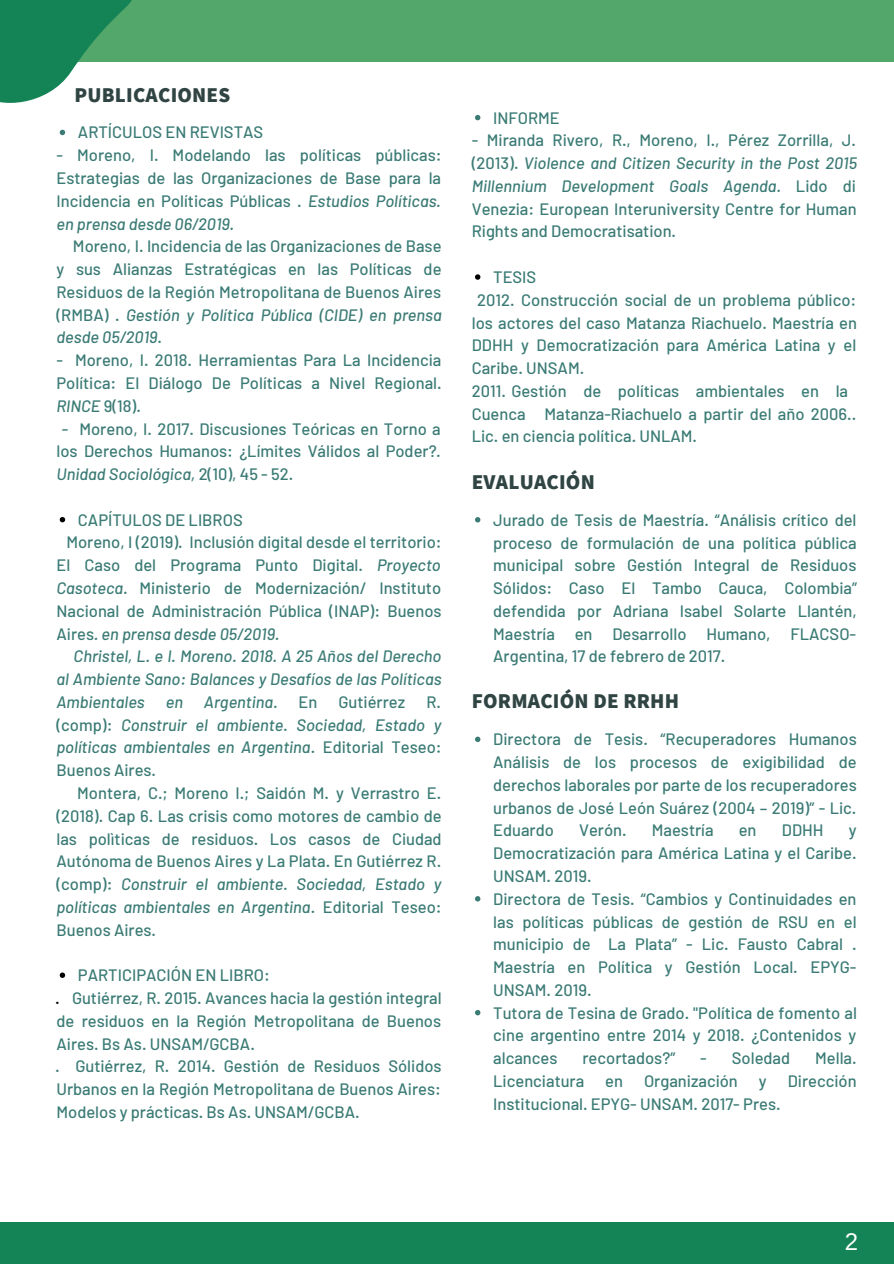
<style>
.page{position:relative;width:894px;height:1264px;background:#fff}
.page>*{position:absolute;margin:0;border:0;box-sizing:border-box;transform-origin:0 0}
.t1{font:24px "Arimo";color:#fff}
.t2{font:800 21px "Assistant";letter-spacing:.01em;color:#304543}
.t3{font:500 16.5px/22.8px "Barlow";color:#3b7b75;text-align:justify}
.t4{font:italic 500 16.5px/22.8px "Barlow";color:#3b7b75;text-align:justify}
.s1{font-style:italic}
.s2{font-style:normal}
.s3{color:#000}
</style>
<div class="page">
<div style="left:37px;top:0;width:856px;height:62px;background:#53a76b"></div>
<div style="left:0;top:1222px;width:893px;height:41px;background:#148456"></div>
<svg style="left:0;top:0;width:132px;height:103px"></svg>
<svg style="left:60px;top:130px;width:5px;height:5px"></svg>
<svg style="left:60px;top:517px;width:5px;height:5px"></svg>
<svg style="left:60px;top:972px;width:5px;height:5px"></svg>
<svg style="left:475px;top:115px;width:5px;height:5px"></svg>
<svg style="left:475px;top:274px;width:5px;height:6px"></svg>
<svg style="left:475px;top:517px;width:5px;height:5px"></svg>
<svg style="left:475px;top:736px;width:5px;height:6px"></svg>
<svg style="left:475px;top:896px;width:5px;height:5px"></svg>
<svg style="left:475px;top:1010px;width:5px;height:5px"></svg>
<p class="t2" style="left:74px;top:81px;width:157px">PUBLICACIONES</p>
<p class="t3" style="left:78px;top:120px;width:187px">ARTÍCULOS EN REVISTAS</p>
<p class="t3" style="left:56px;top:143px;width:386px">- Moreno, I. Modelando las políticas públicas:<br>Estrategias de las Organizaciones de Base para la Incidencia en Políticas Públicas . <span class="s1">Estudios Políticas. en prensa desde 06/2019.</span></p>
<p class="t3" style="left:56px;top:234px;width:387px;text-indent:16px">Moreno, I. Incidencia de las Organizaciones de Base y sus Alianzas Estratégicas en las Políticas de Residuos de la Región Metropolitana de Buenos Aires (RMBA) . <span class="s1">Gestión y Política Pública (CIDE) en prensa desde 05/2019</span>.</p>
<p class="t3" style="left:56px;top:348px;width:386px">- Moreno, I. 2018. Herramientas Para La Incidencia Política: El Diálogo De Políticas a Nivel Regional.<br><span class="s1">RINCE</span> 9(18).</p>
<p class="t3" style="left:56px;top:416px;width:386px;text-indent:5px">- Moreno, I. 2017. Discusiones Teóricas en Torno a los Derechos Humanos: ¿Límites Válidos al Poder?<span class="s1">.<br>Unidad Sociológica,</span> 2(10), 45 - 52.</p>
<p class="t3" style="left:78px;top:507px;width:166px">CAPÍTULOS DE LIBROS</p>
<p class="t3" style="left:66px;top:530px;width:376px">Moreno, I (2019). Inclusión digital desde el territorio:</p>
<p class="t3" style="left:56px;top:553px;width:386px">El Caso del Programa Punto Digital. <span class="s1">Proyecto</span></p>
<p class="t3" style="left:56px;top:576px;width:386px"><span class="s1">Casoteca.</span> Ministerio de Modernización/ Instituto</p>
<p class="t3" style="left:56px;top:598px;width:386px">Nacional de Administración Pública (INAP): Buenos</p>
<p class="t4" style="left:56px;top:621px;width:224px"><span class="s2">Aires</span>. en prensa desde 05/2019.</p>
<p class="t4" style="left:74px;top:644px;width:369px">Christel, L. e I. Moreno. 2018. A 25 Años del Derecho</p>
<p class="t4" style="left:56px;top:667px;width:386px">al Ambiente Sano: Balances y Desafíos de las Políticas</p>
<p class="t4" style="left:56px;top:690px;width:90px">Ambientales</p>
<p class="t4" style="left:166px;top:690px;width:19px">en</p>
<p class="t4" style="left:204px;top:690px;width:75px">Argentina.</p>
<p class="t3" style="left:298px;top:690px;width:20px">En</p>
<p class="t3" style="left:338px;top:690px;width:68px">Gutiérrez</p>
<p class="t4" style="left:56px;top:690px;width:386px;text-indent:370px"><span class="s2">R. (comp):</span> Construir el ambiente. Sociedad, Estado y políticas ambientales en Argentina<span class="s2">. Editorial Teseo:<br>Buenos Aires.</span></p>
<p class="t3" style="left:56px;top:781px;width:386px;text-indent:21px">Montera, C.; Moreno I.; Saidón M. y Verrastro E. (2018). Cap 6. Las crisis como motores de cambio de las polìticas de residuos. Los casos de Ciudad Autónoma de Buenos Aires y La Plata. En Gutiérrez R. (comp): <span class="s1">Construir el ambiente. Sociedad, Estado y políticas ambientales en Argentina</span>. Editorial Teseo:<br>Buenos Aires.</p>
<p class="t3" style="left:56px;top:963px;width:386px;text-align:left;text-indent:21px">PARTICIPACIÓN EN LIBRO:<br><span class="s3">·</span> Gutiérrez, R. 2015. Avances hacia la gestión integral de residuos en la Región Metropolitana de Buenos Aires. Bs As. UNSAM/GCBA.<br>· Gutiérrez, R. 2014. Gestión de Residuos Sólidos Urbanos en la Región Metropolitana de Buenos Aires:<br>Modelos y prácticas. Bs As. UNSAM/GCBA.</p>
<p class="t3" style="left:493px;top:106px;width:68px">INFORME</p>
<p class="t3" style="left:471px;top:128px;width:386px">- Miranda Rivero, R., Moreno, I., Pérez Zorrilla, J. (2013). <span class="s1">Violence and Citizen Security in the Post 2015<br>Millennium Development Goals Agenda.</span> Lido di Venezia: European Interuniversity Centre for Human Rights and Democratisation.</p>
<p class="t3" style="left:493px;top:265px;width:45px">TESIS</p>
<p class="t3" style="left:477px;top:288px;width:380px">2012. Construcción social de un problema público:</p>
<p class="t3" style="left:471px;top:310px;width:386px">los actores del caso Matanza Riachuelo. Maestría en</p>
<p class="t3" style="left:471px;top:333px;width:386px">DDHH y Democratización para América Latina y el</p>
<p class="t3" style="left:471px;top:356px;width:114px">Caribe. UNSAM.</p>
<p class="t3" style="left:471px;top:379px;width:378px">2011. Gestión de políticas ambientales en la</p>
<p class="t3" style="left:471px;top:401px;width:386px">Cuenca Matanza-Riachuelo a partir del año 2006..</p>
<p class="t3" style="left:471px;top:424px;width:227px">Lic. en ciencia política. UNLAM.</p>
<p class="t2" style="left:471px;top:467px;width:124px">EVALUACIÓN</p>
<p class="t3" style="left:493px;top:507px;width:365px">Jurado de Tesis de Maestría. “Análisis crítico del proceso de formulación de una política pública municipal sobre Gestión Integral de Residuos Sólidos: Caso El Tambo Cauca, Colombia” defendida por Adriana Isabel Solarte Llantén, Maestría en Desarrollo Humano, FLACSO-Argentina, 17 de febrero de 2017.</p>
<p class="t2" style="left:471px;top:686px;width:209px">FORMACIÓN DE RRHH</p>
<p class="t3" style="left:493px;top:727px;width:365px">Directora de Tesis. “Recuperadores Humanos Análisis de los procesos de exigibilidad de derechos laborales por parte de los recuperadores urbanos de José León Suárez (2004 – 2019)” - Lic.<br>Eduardo</p>
<p class="t3" style="left:579px;top:818px;width:49px">Verón.</p>
<p class="t3" style="left:651px;top:818px;width:63px">Maestría</p>
<p class="t3" style="left:738px;top:818px;width:19px">en</p>
<p class="t3" style="left:781px;top:818px;width:43px">DDHH</p>
<p class="t3" style="left:493px;top:818px;width:365px;text-align:left;text-indent:355px">y Democratización para América Latina y el Caribe.<br>UNSAM. 2019.<br>Directora de Tesis. “Cambios y Continuidades en las políticas públicas de gestión de RSU en el municipio de La Plata” - Lic. Fausto Cabral .<br>Maestría en Política y Gestión Local. EPYG-UNSAM. 2019.<br>Tutora de Tesina de Grado. "Política de fomento al cine argentino entre 2014 y 2018. ¿Contenidos y alcances</p>
<p class="t3" style="left:582px;top:1046px;width:94px">recortados?”</p>
<p class="t3" style="left:700px;top:1046px;width:91px">- Soledad</p>
<p class="t3" style="left:815px;top:1046px;width:43px">Mella.</p>
<p class="t3" style="left:493px;top:1068px;width:93px">Licenciatura</p>
<p class="t3" style="left:605px;top:1068px;width:19px">en</p>
<p class="t3" style="left:643px;top:1068px;width:95px">Organización</p>
<p class="t3" style="left:758px;top:1068px;width:9px">y</p>
<p class="t3" style="left:787px;top:1068px;width:70px">Dirección</p>
<p class="t3" style="left:493px;top:1091px;width:289px">Institucional. EPYG- UNSAM. 2017- Pres.</p>
<h1 class="t1" style="left:844px;top:1227px;width:15px">2</h1>
</div>
